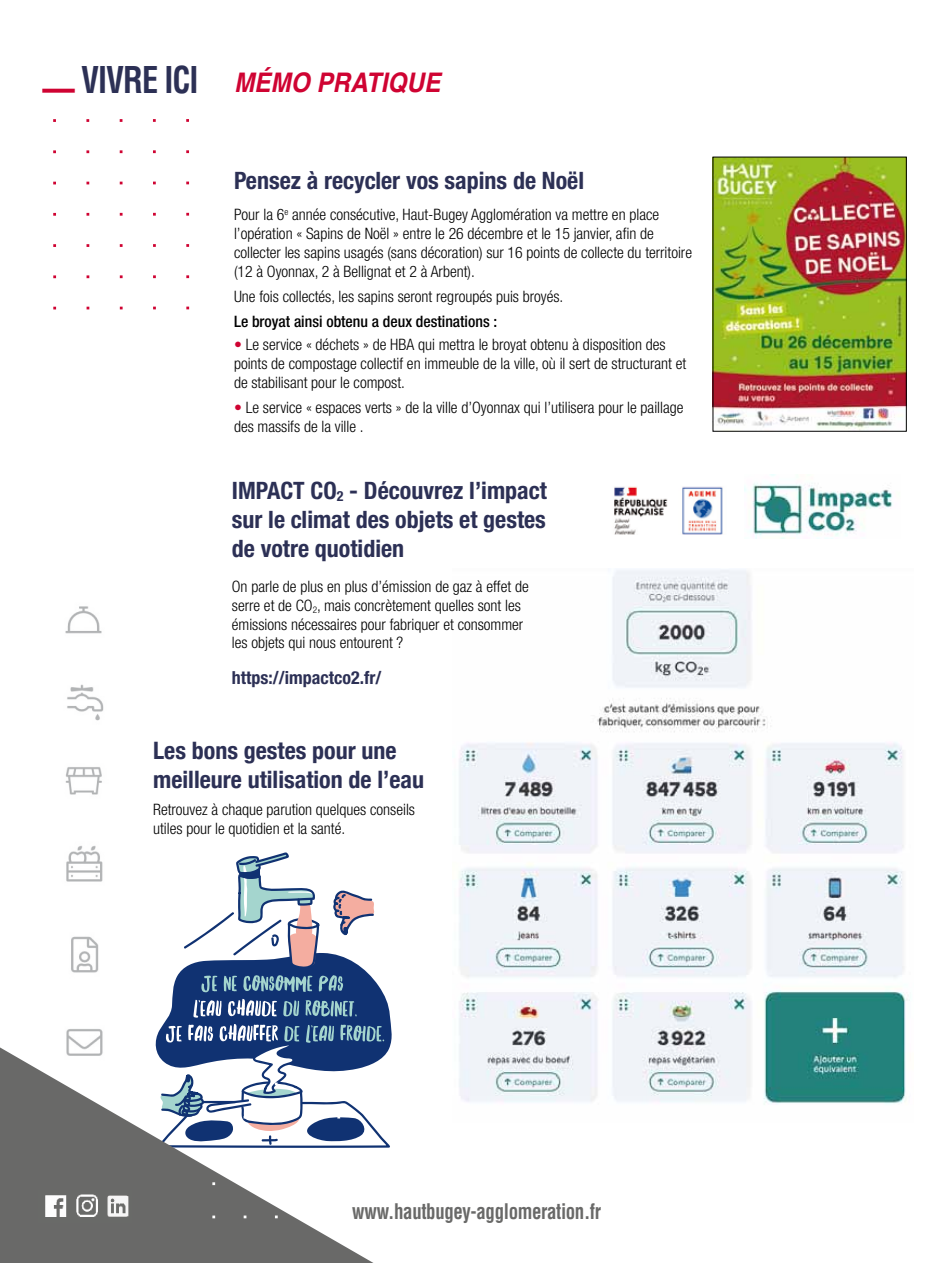
<style>
.page{position:relative;width:936px;height:1263px;background:#fff}
.page>*{position:absolute;margin:0;border:0;box-sizing:border-box;transform-origin:0 0}
.t1{font:italic 700 27px "Helvetica";color:#cf0332;scale:.9 1}
.t2{font:700 condensed 24px/28.8px "Helvetica Neue";color:#2c3055;text-align:justify}
.t3{font:700 condensed 24px/28.8px "Helvetica Neue";color:#2c3055}
.t4{font:700 condensed 21px "Helvetica";letter-spacing:-.02em;color:#696968;scale:.9 1}
.t5{font:700 condensed 18px "Helvetica Neue";color:#2c3055}
.t6{font:300 condensed 15.75px/18.9px "Helvetica Neue LT Com";color:#000}
.t7{font:500 condensed 15.75px "Helvetica Neue";color:#000}
.s1{font-style:normal;font-stretch:condensed;font-size:36px}
.s2{font-style:normal;font-stretch:condensed;font-size:36px;color:#2c3055}
.s3{font-family:"Helvetica Neue";font-weight:500;color:#cf0332}
</style>
<div class="page">
<img style="left:459px;top:569px;width:448px;height:536px">
<img style="left:744px;top:475px;width:149px;height:64px">
<img style="left:614px;top:486px;width:109px;height:48px">
<img style="left:65px;top:606px;width:39px;height:441px">
<img style="left:714px;top:159px;width:190px;height:271px">
<svg style="left:0;top:1047px;width:373px;height:216px;fill:#696968"></svg>
<svg style="left:153px;top:852px;width:239px;height:300px"></svg>
<div style="left:38px;top:1191px;width:107px;height:33px;background:#696968"></div>
<img style="left:45px;top:1194px;width:84px;height:23px">
<h1 class="t1" style="left:43px;top:61px;width:443px"><span class="s1">—</span> <span class="s2">vivr e ici</span> MÉMO PRATIQUE</h1>
<h2 class="t2" style="left:234px;top:165px;width:351px">Pensez à recycler vos sapins de Noël</h2>
<p class="t6" style="left:234px;top:205px;width:459px">Pour la 6<sup>e</sup> année consécutive, Haut-Bugey Agglomération va mettre en place l’opération « Sapins de Noël » entre le 26 décembre et le 15 janvier, afin de collecter les sapins usagés (sans décoration) sur 16 points de collecte du territoire (12 à Oyonnax, 2 à Bellignat et 2 à Arbent).</p>
<p class="t6" style="left:234px;top:287px;width:331px">Une fois collectés, les sapins seront regroupés puis broyés.</p>
<p class="t7" style="left:234px;top:312px;width:265px">Le broyat ainsi obtenu a deux destinations :</p>
<p class="t6" style="left:234px;top:335px;width:454px"><span class="s3">•</span> Le service « déchets » de HBA qui mettra le broyat obtenu à disposition des points de compostage collectif en immeuble de la ville, où il sert de structurant et de stabilisant pour le compost.</p>
<p class="t6" style="left:234px;top:397px;width:451px"><span class="s3">•</span> Le service « espaces verts » de la ville d’Oyonnax qui l’utilisera pour le paillage des massifs de la ville .</p>
<h2 class="t2" style="left:232px;top:476px;width:316px">IMPACT CO<sub>2</sub> - Découvrez l’impact sur le climat des objets et gestes de votre quotidien</h2>
<p class="t6" style="left:232px;top:577px;width:298px">On parle de plus en plus d’émission de gaz à effet de serre et de CO<sub>2</sub>, mais concrètement quelles sont les émissions nécessaires pour fabriquer et consommer les objets qui nous entourent ?</p>
<p class="t5" style="left:232px;top:666px;width:151px">https://impactco2.fr/</p>
<h2 class="t3" style="left:153px;top:735px;width:272px">Les bons gestes pour une meilleure utilisation de l’eau</h2>
<p class="t6" style="left:153px;top:800px;width:263px">Retrouvez à chaque parution quelques conseils utiles pour le quotidien et la santé.</p>
<h3 class="t4" style="left:352px;top:1198px;width:278px">www.hautbugey-agglomeration.fr</h3>
</div>
